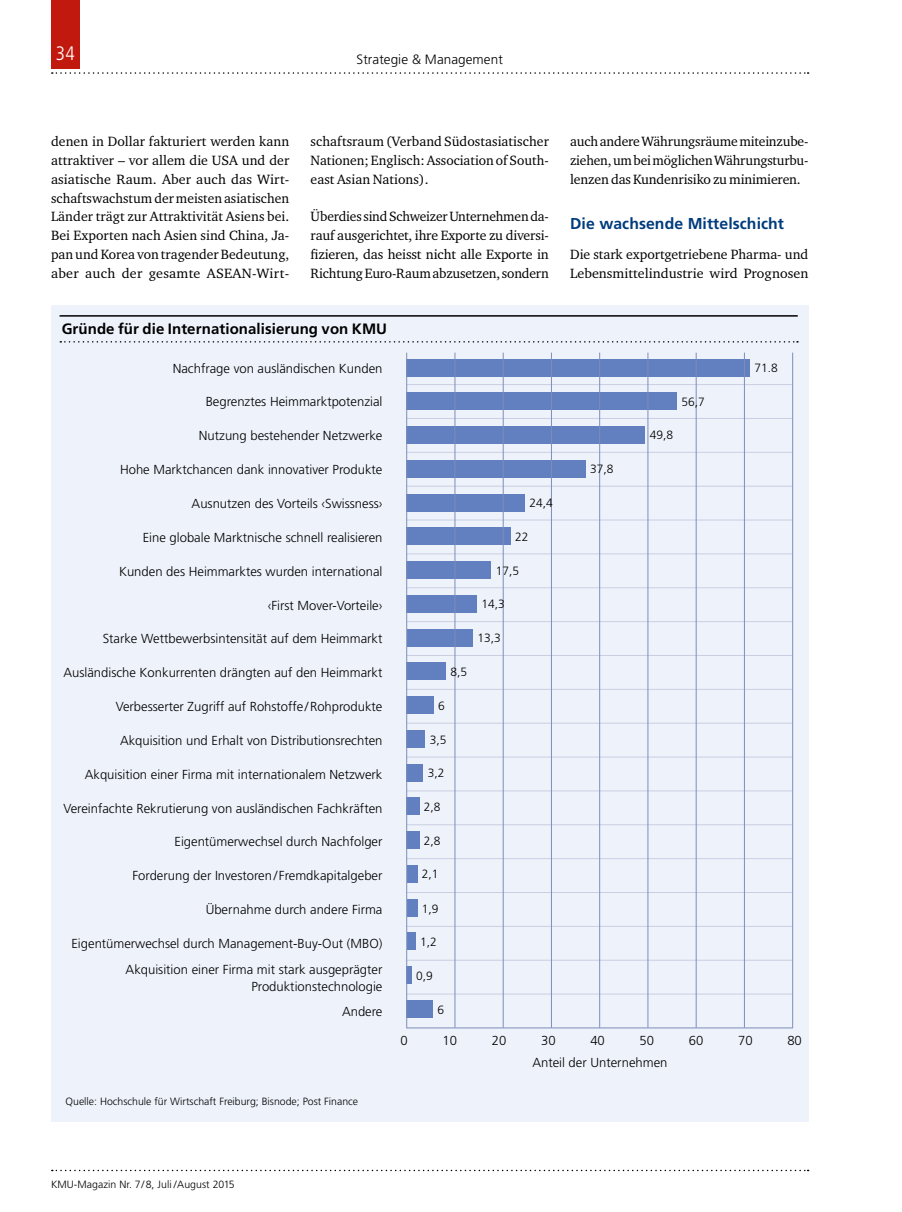
<style>
.page{position:relative;width:902px;height:1212px;background:#fff}
.page>*{position:absolute;margin:0;border:0;box-sizing:border-box;transform-origin:0 0}
.t1{font:300 condensed 19.5px "Frutiger LT Std";color:#fff}
.t2{font:700 15.75px "Frutiger LT Std";letter-spacing:.005em;color:#003b7c}
.t3{font:700 15px "Frutiger LT Std";letter-spacing:.005em;color:#000}
.t4{font:13.8px/18.8px "Charter ITC Std";color:#000;text-align:justify}
.t5{font:300 13.5px "Frutiger LT Std";letter-spacing:.005em;color:#000}
.t6{font:300 13.05px/26.4px "Frutiger LT Std";color:#000;text-align:right}
.t7{font:300 12px "Frutiger LT Std";color:#000}
.t8{font:300 10.5px "Frutiger LT Std";color:#000}
</style>
<div class="page">
<svg style="left:52px;top:1170px;width:756px;height:1px"></svg>
<div style="left:51px;top:0;width:29px;height:68px;background:#c1190e"></div>
<svg style="left:52px;top:72px;width:756px;height:2px"></svg>
<div style="left:51px;top:305px;width:757px;height:816px;background:#eef3fb"></div>
<hr style="left:60px;top:315px;width:737px;height:2px;background:#000">
<svg style="left:60px;top:341px;width:737px;height:2px"></svg>
<div style="left:406px;top:359px;width:344px;height:17px;background:#627fbf"></div>
<div style="left:406px;top:392px;width:271px;height:18px;background:#627fbf"></div>
<div style="left:406px;top:426px;width:239px;height:18px;background:#627fbf"></div>
<div style="left:406px;top:460px;width:180px;height:18px;background:#627fbf"></div>
<div style="left:406px;top:494px;width:119px;height:17px;background:#627fbf"></div>
<div style="left:406px;top:527px;width:104px;height:18px;background:#627fbf"></div>
<div style="left:406px;top:561px;width:85px;height:18px;background:#627fbf"></div>
<div style="left:406px;top:595px;width:71px;height:18px;background:#627fbf"></div>
<div style="left:406px;top:629px;width:66px;height:17px;background:#627fbf"></div>
<div style="left:406px;top:662px;width:40px;height:18px;background:#627fbf"></div>
<div style="left:406px;top:696px;width:27px;height:18px;background:#627fbf"></div>
<div style="left:406px;top:730px;width:19px;height:18px;background:#627fbf"></div>
<div style="left:406px;top:764px;width:17px;height:17px;background:#627fbf"></div>
<div style="left:406px;top:797px;width:14px;height:18px;background:#627fbf"></div>
<div style="left:406px;top:831px;width:14px;height:18px;background:#627fbf"></div>
<div style="left:406px;top:865px;width:11px;height:18px;background:#627fbf"></div>
<div style="left:406px;top:899px;width:11px;height:17px;background:#627fbf"></div>
<div style="left:406px;top:932px;width:9px;height:18px;background:#627fbf"></div>
<div style="left:406px;top:966px;width:6px;height:18px;background:#627fbf"></div>
<div style="left:406px;top:1000px;width:27px;height:18px;background:#627fbf"></div>
<hr style="left:406px;top:384px;width:386px;height:1px;background:#c9cee3">
<hr style="left:406px;top:418px;width:386px;height:1px;background:#c9cee3">
<hr style="left:406px;top:452px;width:386px;height:1px;background:#c9cee3">
<hr style="left:406px;top:486px;width:386px;height:1px;background:#c9cee3">
<hr style="left:406px;top:520px;width:386px;height:1px;background:#c9cee3">
<hr style="left:406px;top:554px;width:386px;height:1px;background:#c9cee3">
<hr style="left:406px;top:587px;width:386px;height:1px;background:#c9cee3">
<hr style="left:406px;top:621px;width:386px;height:1px;background:#c9cee3">
<hr style="left:406px;top:655px;width:386px;height:1px;background:#c9cee3">
<hr style="left:406px;top:689px;width:386px;height:1px;background:#c9cee3">
<hr style="left:406px;top:723px;width:386px;height:1px;background:#c9cee3">
<hr style="left:406px;top:757px;width:386px;height:1px;background:#c9cee3">
<hr style="left:406px;top:791px;width:386px;height:1px;background:#c9cee3">
<hr style="left:406px;top:824px;width:386px;height:1px;background:#c9cee3">
<hr style="left:406px;top:858px;width:386px;height:1px;background:#c9cee3">
<hr style="left:406px;top:892px;width:386px;height:1px;background:#c9cee3">
<hr style="left:406px;top:926px;width:386px;height:1px;background:#c9cee3">
<hr style="left:406px;top:960px;width:386px;height:1px;background:#c9cee3">
<hr style="left:406px;top:994px;width:386px;height:1px;background:#c9cee3">
<hr style="left:406px;top:1028px;width:386px;height:1px;background:#7e8dba">
<hr style="left:406px;top:353px;width:1px;height:675px;background:#7e8dba">
<hr style="left:454px;top:353px;width:1px;height:675px;background:#7e8dba">
<hr style="left:503px;top:353px;width:1px;height:675px;background:#7e8dba">
<hr style="left:551px;top:353px;width:1px;height:675px;background:#7e8dba">
<hr style="left:599px;top:353px;width:1px;height:675px;background:#7e8dba">
<hr style="left:647px;top:353px;width:1px;height:675px;background:#7e8dba">
<hr style="left:695px;top:353px;width:1px;height:675px;background:#7e8dba">
<hr style="left:792px;top:353px;width:1px;height:675px;background:#7e8dba">
<hr style="left:744px;top:353px;width:1px;height:675px;background:#7e8dba">
<h1 class="t1" style="left:56px;top:42px;width:20px">34</h1>
<p class="t5" style="left:356px;top:51px;width:148px">Strategie &amp; Management</p>
<p class="t4" style="left:51px;top:132px;width:240px">denen in Dollar fakturiert werden kann attraktiver – vor allem die USA und der asiatische Raum. Aber auch das Wirt&shy;schaftswachstum der meisten asiatischen Länder trägt zur Attraktivität Asiens bei.<br>Bei Exporten nach Asien sind China, Ja&shy;pan und Korea von tragender Bedeutung, aber auch der gesamte ASEAN-Wirt-</p>
<p class="t4" style="left:310px;top:132px;width:240px">schaftsraum (Verband Südostasiatischer Nationen; Englisch: Association of South&shy;east Asian Nations).</p>
<p class="t4" style="left:310px;top:207px;width:240px">Überdies sind Schweizer Unternehmen da&shy;rauf ausgerichtet, ihre Exporte zu diversi&shy;fizieren, das heisst nicht alle Exporte in Richtung Euro-Raum abzusetzen, sondern</p>
<p class="t3" style="left:62px;top:320px;width:327px">Gründe für die Internationalisierung von KMU</p>
<p class="t6" style="left:173px;top:355px;width:211px">Nachfrage von ausländischen Kunden</p>
<p class="t6" style="left:206px;top:389px;width:178px">Begrenztes Heimmarktpotenzial</p>
<p class="t6" style="left:199px;top:423px;width:185px">Nutzung bestehender Netzwerke</p>
<p class="t6" style="left:120px;top:457px;width:264px">Hohe Marktchancen dank innovativer Produkte</p>
<p class="t6" style="left:192px;top:490px;width:192px">Ausnutzen des Vorteils ‹Swissness›</p>
<p class="t6" style="left:143px;top:524px;width:241px">Eine globale Marktnische schnell realisieren</p>
<p class="t6" style="left:119px;top:558px;width:265px">Kunden des Heimmarktes wurden international</p>
<p class="t6" style="left:268px;top:592px;width:116px">‹First Mover-Vorteile›</p>
<p class="t6" style="left:103px;top:626px;width:281px">Starke Wettbewerbsintensität auf dem Heimmarkt</p>
<p class="t6" style="left:63px;top:660px;width:320px">Ausländische Konkurrenten drängten auf den Heimmarkt</p>
<p class="t6" style="left:116px;top:693px;width:268px">Verbesserter Zugriff auf Rohstoffe /Rohprodukte</p>
<p class="t6" style="left:120px;top:727px;width:264px">Akquisition und Erhalt von Distributionsrechten</p>
<p class="t6" style="left:85px;top:761px;width:299px">Akquisition einer Firma mit internationalem Netzwerk</p>
<p class="t6" style="left:63px;top:795px;width:320px">Vereinfachte Rekrutierung von ausländischen Fachkräften</p>
<p class="t6" style="left:174px;top:829px;width:209px">Eigentümerwechsel durch Nachfolger</p>
<p class="t6" style="left:132px;top:863px;width:251px">Forderung der Investoren/ Fremdkapitalgeber</p>
<p class="t6" style="left:206px;top:896px;width:178px">Übernahme durch andere Firma</p>
<p class="t6" style="left:71px;top:930px;width:312px">Eigentümerwechsel durch Management-Buy-Out (MBO)<br>Akquisition einer Firma mit stark ausgeprägter</p>
<p class="t6" style="left:251px;top:974px;width:133px;line-height:24.8px">Produktionstechnologie<br>Andere</p>
<p class="t7" style="left:450px;top:665px;width:18px">8,5</p>
<p class="t7" style="left:438px;top:699px;width:8px">6</p>
<p class="t7" style="left:429px;top:733px;width:18px">3,5</p>
<p class="t7" style="left:428px;top:766px;width:18px">3,2</p>
<p class="t7" style="left:424px;top:800px;width:18px">2,8</p>
<p class="t7" style="left:424px;top:834px;width:18px">2,8</p>
<p class="t7" style="left:422px;top:867px;width:18px">2,1</p>
<p class="t7" style="left:422px;top:902px;width:18px">1,9</p>
<p class="t7" style="left:420px;top:935px;width:18px">1,2</p>
<p class="t7" style="left:416px;top:969px;width:18px">0,9</p>
<p class="t7" style="left:437px;top:1002px;width:8px">6</p>
<p class="t7" style="left:529px;top:496px;width:25px">24,4</p>
<p class="t7" style="left:515px;top:530px;width:15px">22</p>
<p class="t7" style="left:495px;top:564px;width:25px">17,5</p>
<p class="t7" style="left:481px;top:597px;width:25px">14,3</p>
<p class="t7" style="left:477px;top:631px;width:25px">13,3</p>
<p class="t4" style="left:570px;top:132px;width:240px">auch andere Währungsräume miteinzube&shy;ziehen, um bei möglichen Währungsturbu&shy;lenzen das Kundenrisiko zu minimieren.</p>
<p class="t2" style="left:570px;top:214px;width:215px">Die wachsende Mittelschicht</p>
<p class="t4" style="left:570px;top:244px;width:240px">Die stark exportgetriebene Pharma- und<br>Lebensmittelindustrie wird Prognosen</p>
<p class="t7" style="left:590px;top:462px;width:25px">37,8</p>
<p class="t7" style="left:649px;top:428px;width:25px">49,8</p>
<p class="t7" style="left:681px;top:395px;width:25px">56,7</p>
<p class="t7" style="left:754px;top:361px;width:25px">71.8</p>
<p class="t8" style="left:66px;top:1095px;width:294px">Quelle: Hochschule für Wirtschaft Freiburg; Bisnode; Post Finance</p>
<p class="t8" style="left:51px;top:1178px;width:185px">KMU-Magazin Nr. 7/8, Juli /August 2015</p>
<p class="t6" style="left:400px;top:1027px;width:9px">0</p>
<p class="t6" style="left:442px;top:1027px;width:16px">10</p>
<p class="t6" style="left:492px;top:1027px;width:16px">20</p>
<p class="t6" style="left:541px;top:1027px;width:16px">30</p>
<p class="t6" style="left:590px;top:1027px;width:16px">40</p>
<p class="t6" style="left:639px;top:1027px;width:16px">50</p>
<p class="t6" style="left:688px;top:1027px;width:16px">60</p>
<p class="t6" style="left:738px;top:1027px;width:16px">70</p>
<p class="t6" style="left:787px;top:1027px;width:16px">80</p>
<p class="t6" style="left:532px;top:1050px;width:137px">Anteil der Unternehmen</p>
</div>
